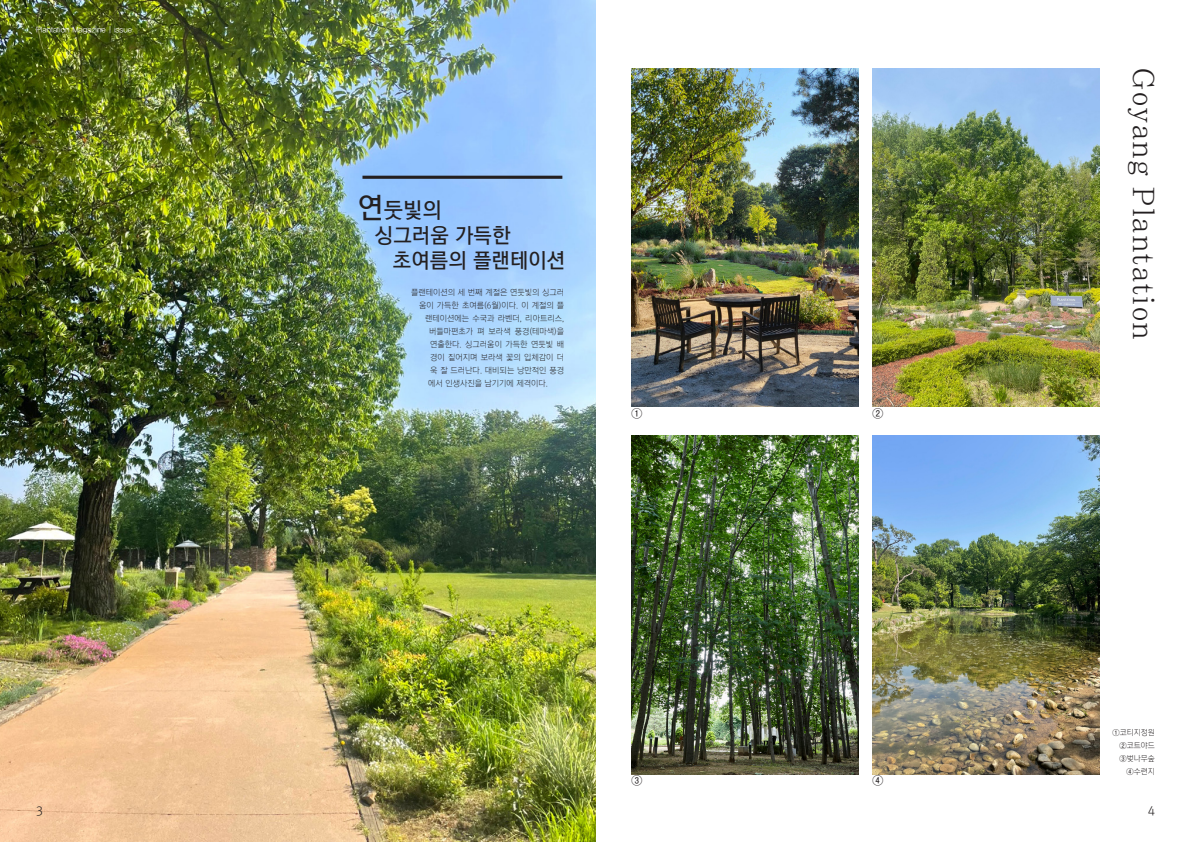
<style>
.page{position:relative;width:1191px;height:842px;background:#fff}
.page>*{position:absolute;margin:0;border:0;box-sizing:border-box;transform-origin:0 0}
.t1{font:300 29px "Bookk Myungjo";letter-spacing:.08em;color:#231f20}
.ÿFFFFB9ÿFFFFD9ÿFFFF{font:22px "Korean GD14 R";color:#231f20}
.ÿFFFFB9ÿFFFFD9ÿFFFF-2{font:21px "Korean GD14 R";color:#231f20}
.t2{font:300 12px "Maplestory";color:#231f20}
.t3{font:12px "Korean GD11 R";color:#231f20}
.ÿFFFFB9ÿFFFFD9ÿFFFF-3{font:8.4px "Korean GD10 R";color:#231f20}
.t4{font:8px "YDIYGO320";color:#fff}
.ÿFFFFB9ÿFFFFD9ÿFFFF-4{font:8px "Korean GD10 R";color:#231f20}
.s1{font-size:29.3px}
.s2{font-family:"Maplestory";font-weight:300}
</style>
<div class="page">
<img style="left:0;top:0;width:595px;height:842px">
<hr style="left:362px;top:176px;width:200px;height:3px;background:#231f20">
<img style="left:631px;top:435px;width:227px;height:339px">
<img style="left:631px;top:68px;width:227px;height:339px">
<img style="left:872px;top:435px;width:227px;height:339px">
<img style="left:872px;top:68px;width:227px;height:339px">
<p class="t4" style="left:36px;top:25px;width:98px">Plantation Magazine | issue</p>
<p class="ÿFFFFB9ÿFFFFD9ÿFFFF" style="left:358px;top:198px;width:85px"><span class="s1">연</span>둣빛의</p>
<p class="ÿFFFFB9ÿFFFFD9ÿFFFF-2" style="left:375px;top:224px;width:137px">싱그러움 가득한</p>
<p class="ÿFFFFB9ÿFFFFD9ÿFFFF-2" style="left:393px;top:249px;width:174px">초여름의 플랜테이션</p>
<p class="ÿFFFFB9ÿFFFFD9ÿFFFF-3" style="left:411px;top:288px;width:155px">플랜테이션의 세 번째 계절은 연둣빛의 싱그러</p>
<p class="ÿFFFFB9ÿFFFFD9ÿFFFF-3" style="left:419px;top:301px;width:147px">움이 가득한 초여름(6월)이다. 이 계절의 플</p>
<p class="ÿFFFFB9ÿFFFFD9ÿFFFF-3" style="left:425px;top:314px;width:141px">랜테이션에는 수국과 라벤더, 리아트리스,</p>
<p class="ÿFFFFB9ÿFFFFD9ÿFFFF-3" style="left:429px;top:327px;width:137px">버들마편초가 펴 보라색 풍경(테마색)을</p>
<p class="ÿFFFFB9ÿFFFFD9ÿFFFF-3" style="left:430px;top:340px;width:136px">연출한다. 싱그러움이 가득한 연둣빛 배</p>
<p class="ÿFFFFB9ÿFFFFD9ÿFFFF-3" style="left:430px;top:353px;width:136px">경이 짙어지며 보라색 꽃의 입체감이 더</p>
<p class="ÿFFFFB9ÿFFFFD9ÿFFFF-3" style="left:430px;top:366px;width:136px">욱 잘 드러난다. 대비되는 낭만적인 풍경</p>
<p class="ÿFFFFB9ÿFFFFD9ÿFFFF-3" style="left:428px;top:379px;width:121px">에서 인생사진을 남기기에 제격이다.</p>
<p class="t2" style="left:631px;top:407px;width:12px">①</p>
<p class="t2" style="left:872px;top:407px;width:12px">②</p>
<p class="t2" style="left:631px;top:774px;width:12px">③</p>
<p class="t2" style="left:872px;top:774px;width:12px">④</p>
<p class="t1" style="left:1158px;top:68px;width:273px;rotate:90deg">Goyang Plantation</p>
<p class="ÿFFFFB9ÿFFFFD9ÿFFFF-4" style="left:1112px;top:728px;width:44px"><span class="s2">①</span>코티지정원</p>
<p class="ÿFFFFB9ÿFFFFD9ÿFFFF-4" style="left:1119px;top:741px;width:37px"><span class="s2">②</span>코트야드</p>
<p class="ÿFFFFB9ÿFFFFD9ÿFFFF-4" style="left:1119px;top:754px;width:37px"><span class="s2">③</span>벚나무숲</p>
<p class="ÿFFFFB9ÿFFFFD9ÿFFFF-4" style="left:1126px;top:767px;width:30px"><span class="s2">④</span>수련지</p>
<p class="t3" style="left:36px;top:804px;width:8px">3</p>
<p class="t3" style="left:1148px;top:804px;width:8px">4</p>
</div>
